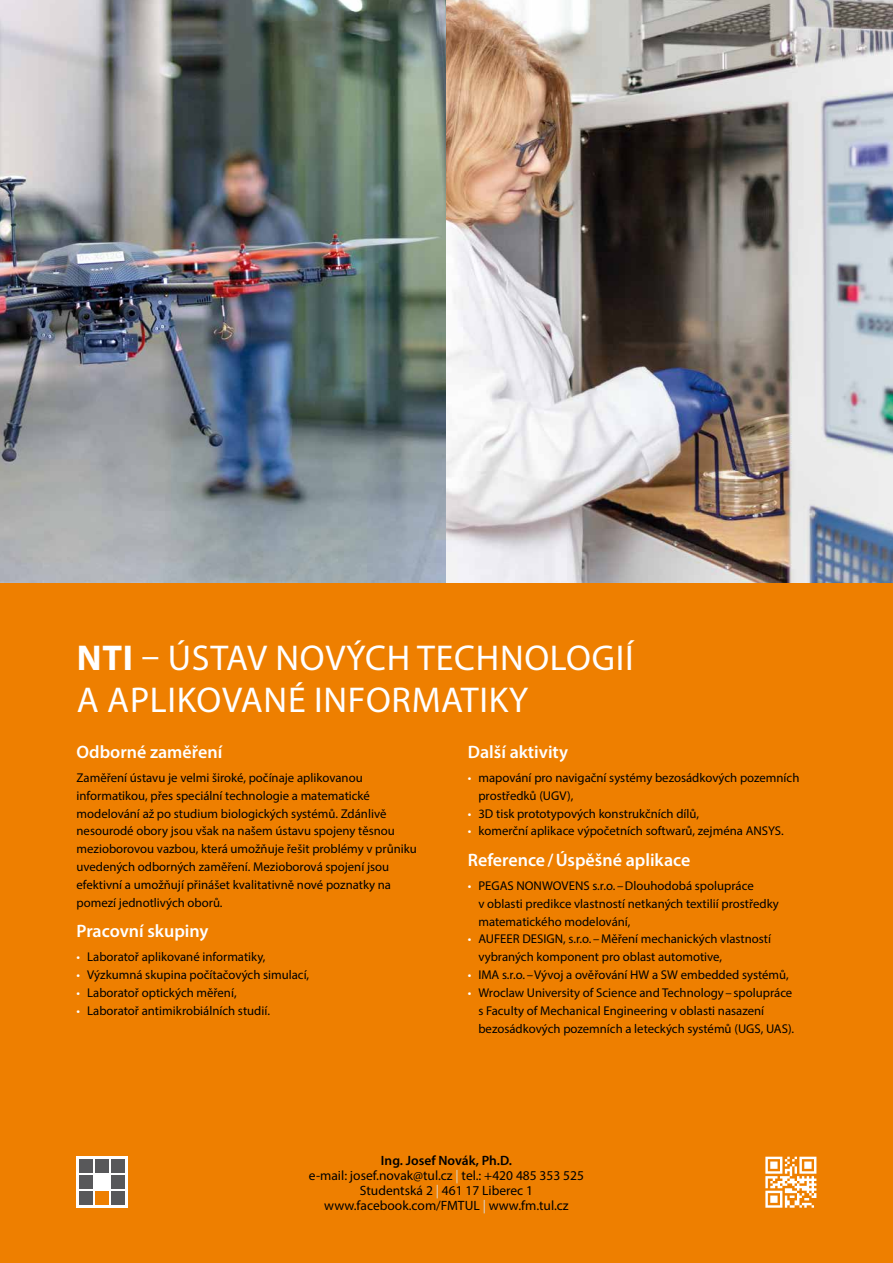
<style>
.page{position:relative;width:893px;height:1263px;background:#fff}
.page>*{position:absolute;margin:0;border:0;box-sizing:border-box;transform-origin:0 0}
.t1{font:36px/42px "Myriad Pro";letter-spacing:.02em;color:#fff}
.t2{font:600 18px "Myriad Pro";color:#fff}
.t3{font:13.5px/15px "Myriad Pro";color:#000;text-align:center}
.t4{font:12.75px/17.9px "Myriad Pro";color:#000}
.s1{font-weight:700}
.s2{color:#fff}
.s3{font-weight:600}
.s4{color:#d9dadb}
</style>
<div class="page">
<div style="left:0;top:583px;width:893px;height:680px;background:#ee7f00"></div>
<div style="left:77px;top:1157px;width:51px;height:51px;background:#fff"></div>
<div style="left:79px;top:1159px;width:14px;height:14px;background:#58585a"></div>
<div style="left:79px;top:1175px;width:14px;height:14px;background:#58585a"></div>
<div style="left:79px;top:1191px;width:14px;height:14px;background:#58585a"></div>
<div style="left:95px;top:1159px;width:14px;height:14px;background:#58585a"></div>
<div style="left:95px;top:1191px;width:14px;height:14px;background:#ee7f00"></div>
<div style="left:111px;top:1159px;width:14px;height:14px;background:#58585a"></div>
<div style="left:111px;top:1175px;width:14px;height:14px;background:#58585a"></div>
<div style="left:111px;top:1191px;width:14px;height:14px;background:#58585a"></div>
<img style="left:0;top:0;width:893px;height:583px">
<svg style="left:765px;top:1157px;width:51px;height:51px"></svg>
<h1 class="t1" style="left:77px;top:637px;width:558px"><span class="s1">NTI</span> – ÚSTAV NOVÝCH TECHNOLOGIÍ<br>A APLIKOVANÉ INFORMATIKY</h1>
<h2 class="t2" style="left:77px;top:740px;width:147px">Odborné zaměření</h2>
<p class="t4" style="left:77px;top:768px;width:342px">Zaměření ústavu je velmi široké, počínaje aplikovanou informatikou, přes speciální technologie a matematické modelování až po studium biologických systémů. Zdánlivě nesourodé obory jsou však na našem ústavu spojeny těsnou mezioborovou vazbou, která umožňuje řešit problémy v průniku uvedených odborných zaměření. Mezioborová spojení jsou efektivní a umožňují přinášet kvalitativně nové poznatky na pomezí jednotlivých oborů.</p>
<h2 class="t2" style="left:77px;top:919px;width:133px">Pracovní skupiny</h2>
<p class="t4" style="left:77px;top:948px;width:191px"><span class="s2">•</span> Laboratoř aplikované informatiky,</p>
<p class="t4" style="left:77px;top:966px;width:234px"><span class="s2">•</span> Výzkumná skupina počítačových simulací,</p>
<p class="t4" style="left:77px;top:983px;width:162px"><span class="s2">•</span> Laboratoř optických měření,</p>
<p class="t4" style="left:77px;top:1001px;width:195px"><span class="s2">•</span> Laboratoř antimikrobiálních studií.</p>
<h2 class="t2" style="left:468px;top:740px;width:102px">Další aktivity</h2>
<p class="t4" style="left:478px;top:768px;width:322px;text-indent:-11px"><span class="s2">•</span> mapování pro navigační systémy bezosádkových pozemních prostředků (UGV),</p>
<p class="t4" style="left:468px;top:804px;width:233px"><span class="s2">•</span> 3D tisk prototypových konstrukčních dílů,</p>
<p class="t4" style="left:468px;top:822px;width:318px"><span class="s2">•</span> komerční aplikace výpočetních softwarů, zejména ANSYS.</p>
<h2 class="t2" style="left:468px;top:848px;width:224px">Reference/Úspěšné aplikace</h2>
<p class="t4" style="left:478px;top:876px;width:302px;text-indent:-11px"><span class="s2">•</span> PEGAS NONWOVENS s.r.o.–Dlouhodobá spolupráce<br>v oblasti predikce vlastností netkaných textilií prostředky matematického modelování,</p>
<p class="t4" style="left:478px;top:930px;width:294px;text-indent:-11px"><span class="s2">•</span> AUFEER DESIGN, s.r.o.–Měření mechanických vlastností vybraných komponent pro oblast automotive,</p>
<p class="t4" style="left:468px;top:966px;width:323px"><span class="s2">•</span> IMA s.r.o. –Vývoj a ověřování HW a SW embedded systémů,</p>
<p class="t4" style="left:478px;top:983px;width:317px;text-indent:-11px"><span class="s2">•</span> Wroclaw University of Science and Technology –spolupráce s Faculty of Mechanical Engineering v oblasti nasazení bezosádkových pozemních a leteckých systémů (UGS, UAS).</p>
<p class="t3" style="left:309px;top:1152px;width:277px"><span class="s3">Ing. Josef Novák, Ph.D.<br></span>e-mail: josef.novak@tul.cz <span class="s4">|</span> tel.: +420 485 353 525<br>Studentská 2 <span class="s4">|</span> 461 17 Liberec 1 www.facebook.com/FMTUL <span class="s4">|</span> www.fm.tul.cz</p>
</div>
